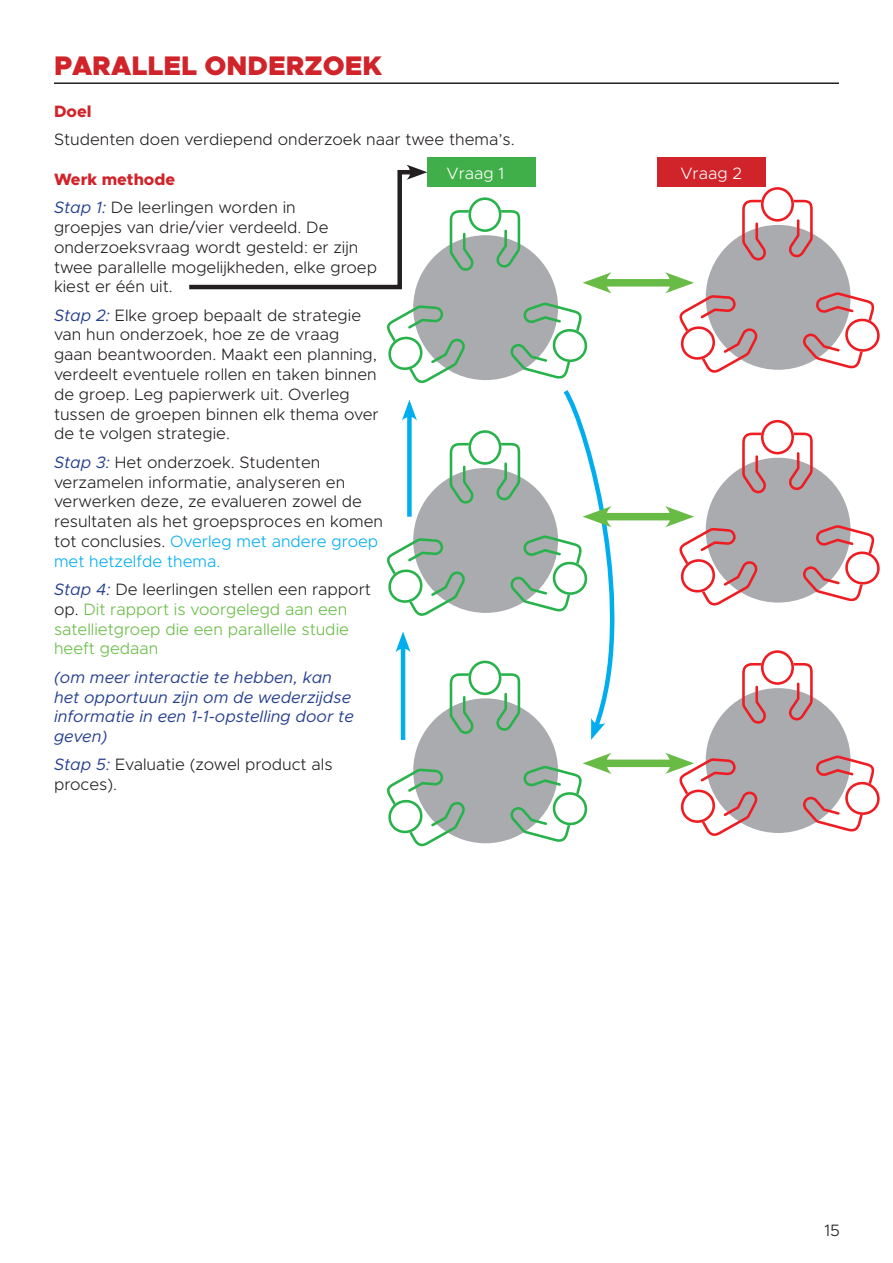
<style>
.page{position:relative;width:893px;height:1263px;background:#fff}
.page>*{position:absolute;margin:0;border:0;box-sizing:border-box;transform-origin:0 0}
.Titel{font:900 27px "Metropolis";color:#d1232a}
.stappen{font:300 16.5px/19.8px "Metropolis";color:#231f20}
.stappen-2{font:300 16.5px/19.8px "Metropolis";color:#68bc45}
.stappen-3{font:italic 16.5px/19.8px "Metropolis";color:#253f8e}
.tekst{font:300 16.5px "Metropolis";color:#231f20}
.tussentitel{font:800 16.5px "Metropolis";color:#d1232a}
.tekst-2{font:300 16.5px "Metropolis";color:#fff}
.s1{font-weight:400;font-style:italic;color:#253f8e}
.s2{color:#00aeef}
.s3{color:#231f20}
</style>
<div class="page">
<div style="left:427px;top:157px;width:109px;height:30px;background:#40ae49"></div>
<div style="left:657px;top:157px;width:108px;height:30px;background:#d1232a"></div>
<hr style="left:54px;top:82px;width:785px;height:2px;background:#231f20">
<div style="left:413px;top:235px;width:145px;height:145px;background:#aaabaf;border-radius:50%"></div>
<svg style="left:450px;top:197px;width:70px;height:74px"></svg>
<div style="left:706px;top:225px;width:145px;height:145px;background:#aaabaf;border-radius:50%"></div>
<svg style="left:742px;top:187px;width:71px;height:73px"></svg>
<svg style="left:803px;top:292px;width:77px;height:77px"></svg>
<div style="left:706px;top:458px;width:145px;height:145px;background:#aaabaf;border-radius:50%"></div>
<svg style="left:742px;top:420px;width:71px;height:73px"></svg>
<svg style="left:803px;top:525px;width:77px;height:77px"></svg>
<div style="left:413px;top:698px;width:145px;height:145px;background:#aaabaf;border-radius:50%"></div>
<svg style="left:387px;top:769px;width:78px;height:78px"></svg>
<div style="left:706px;top:688px;width:145px;height:145px;background:#aaabaf;border-radius:50%"></div>
<svg style="left:742px;top:650px;width:71px;height:74px"></svg>
<svg style="left:803px;top:755px;width:77px;height:77px"></svg>
<svg style="left:189px;top:165px;width:238px;height:126px"></svg>
<div style="left:599px;top:279px;width:78px;height:8px;background:#68bc45"></div>
<svg style="left:583px;top:272px;width:29px;height:21px"></svg>
<svg style="left:665px;top:272px;width:93px;height:101px"></svg>
<div style="left:599px;top:513px;width:78px;height:7px;background:#68bc45"></div>
<svg style="left:387px;top:303px;width:251px;height:437px"></svg>
<svg style="left:665px;top:506px;width:93px;height:100px"></svg>
<div style="left:599px;top:759px;width:78px;height:8px;background:#68bc45"></div>
<svg style="left:510px;top:753px;width:102px;height:89px"></svg>
<svg style="left:665px;top:753px;width:93px;height:83px"></svg>
<p class="Titel" style="left:54px;top:49px;width:329px">PARALLEL ONDERZOEK</p>
<p class="tussentitel" style="left:54px;top:101px;width:39px">Doel</p>
<p class="tekst" style="left:54px;top:129px;width:462px">Studenten doen verdiepend onderzoek naar twee thema’s.</p>
<p class="tussentitel" style="left:54px;top:169px;width:123px">Werk methode</p>
<p class="stappen" style="left:54px;top:197px;width:325px"><span class="s1">Stap 1:</span> De leerlingen worden in<br>groepjes van drie/vier verdeeld. De onderzoeksvraag wordt gesteld: er zijn twee parallelle mogelijkheden, elke groep kiest er één uit.</p>
<p class="stappen" style="left:54px;top:305px;width:326px"><span class="s1">Stap 2:</span> Elke groep bepaalt de strategie van hun onderzoek, hoe ze de vraag gaan beantwoorden. Maakt een planning, verdeelt eventuele rollen en taken binnen de groep. Leg papierwerk uit. Overleg tussen de groepen binnen elk thema over de te volgen strategie.</p>
<p class="stappen" style="left:54px;top:452px;width:331px"><span class="s1">Stap 3:</span> Het onderzoek. Studenten verzamelen informatie, analyseren en verwerken deze, ze evalueren zowel de resultaten als het groepsproces en komen tot conclusies. <span class="s2">Overleg met andere groep met hetzelfde thema.</span></p>
<p class="stappen-2" style="left:54px;top:579px;width:318px"><span class="s1">Stap 4:</span> <span class="s3">De leerlingen stellen een rapport op.</span> Dit rapport is voorgelegd aan een satellietgroep die een parallelle studie heeft gedaan</p>
<p class="stappen-3" style="left:54px;top:667px;width:301px">(om meer interactie te hebben, kan het opportuun zijn om de wederzijdse informatie in een 1-1-opstelling door te geven)</p>
<p class="stappen" style="left:54px;top:755px;width:280px"><span class="s1">Stap 5:</span> Evaluatie (zowel product als proces).</p>
<p class="tekst-2" style="left:446px;top:163px;width:59px">Vraag 1</p>
<p class="tekst-2" style="left:680px;top:163px;width:63px">Vraag 2</p>
<p class="stappen" style="left:824px;top:1220px;width:17px">15</p>
</div>
